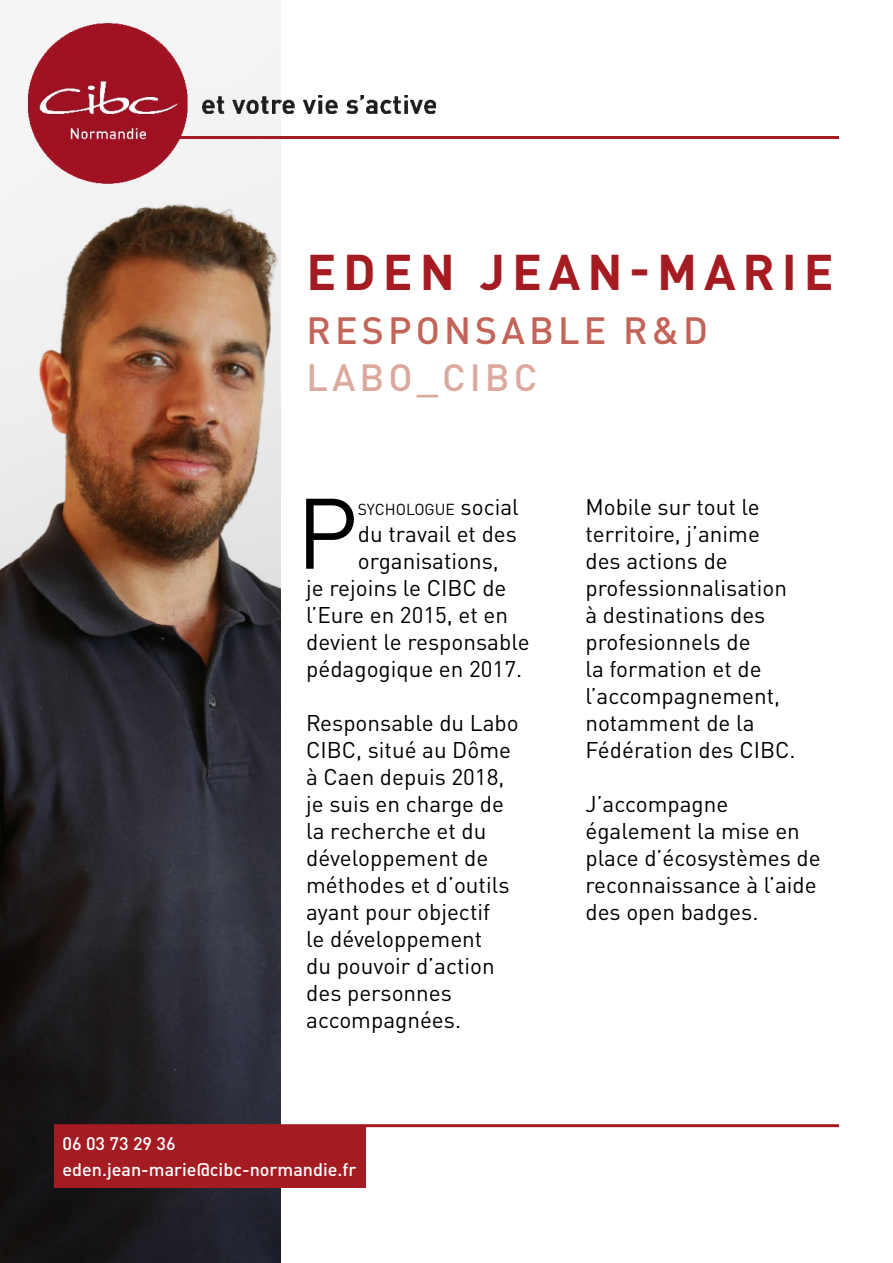
<style>
.page{position:relative;width:893px;height:1263px;background:#fff}
.page>*{position:absolute;margin:0;border:0;box-sizing:border-box;transform-origin:0 0}
.t1{font:98.4px "DIN Pro";color:#000}
.t2{font:700 49.5px "DIN Pro";letter-spacing:.14em;color:#a51b22}
.t3{font:500 37.5px "DIN Pro";letter-spacing:.11em;color:#c26458}
.t4{font:500 37.5px "DIN Pro";letter-spacing:.11em;color:#dba99e}
.t5{font:22.5px/27px "DIN Pro";color:#000}
.t6{font:500 18px/25.2px "DIN Pro";color:#fff}
.t7{font:15.75px "DIN Pro";color:#000}
.s1{font-size:22.5px}
</style>
<div class="page">
<img style="left:0;top:0;width:281px;height:1263px">
<hr style="left:54px;top:136px;width:785px;height:3px;background:#a51b22">
<hr style="left:54px;top:1124px;width:785px;height:3px;background:#a51b22">
<div style="left:54px;top:1126px;width:312px;height:62px;background:#a51b22"></div>
<img style="left:22px;top:22px;width:415px;height:162px">
<h2 class="t2" style="left:306px;top:231px;width:529px">EDEN JEAN-MARIE</h2>
<h3 class="t3" style="left:306px;top:300px;width:403px">RESPONSABLE R&amp;D</h3>
<h3 class="t4" style="left:306px;top:347px;width:233px">LABO_CIBC</h3>
<h1 class="t1" style="left:296px;top:456px;width:63px">P</h1>
<p class="t7" style="left:358px;top:497px;width:162px">SYCHOLOGUE <span class="s1">social</span></p>
<p class="t5" style="left:358px;top:518px;width:161px">du travail et des</p>
<p class="t5" style="left:358px;top:545px;width:142px">organisations,</p>
<p class="t5" style="left:306px;top:572px;width:202px">je rejoins le CIBC de</p>
<p class="t5" style="left:306px;top:599px;width:203px">l’Eure en 2015, et en</p>
<p class="t5" style="left:306px;top:626px;width:225px">devient le responsable</p>
<p class="t5" style="left:306px;top:653px;width:217px">pédagogique en 2017.</p>
<p class="t5" style="left:306px;top:707px;width:214px">Responsable du Labo<br>CIBC, situé au Dôme à Caen depuis 2018, je suis en charge de la recherche et du développement de méthodes et d’outils ayant pour objectif<br>le développement<br>du pouvoir d’action des personnes accompagnées.</p>
<p class="t6" style="left:63px;top:1129px;width:295px">06 03 73 29 36 eden.jean-marie@cibc-normandie.fr</p>
<p class="t5" style="left:585px;top:491px;width:212px">Mobile sur tout le territoire, j’anime des actions de professionnalisation à destinations des profesionnels de<br>la formation et de l’accompagnement, notamment de la<br>Fédération des CIBC.</p>
<p class="t5" style="left:585px;top:788px;width:237px">J’accompagne également la mise en place d’écosystèmes de reconnaissance à l’aide des open badges.</p>
</div>
